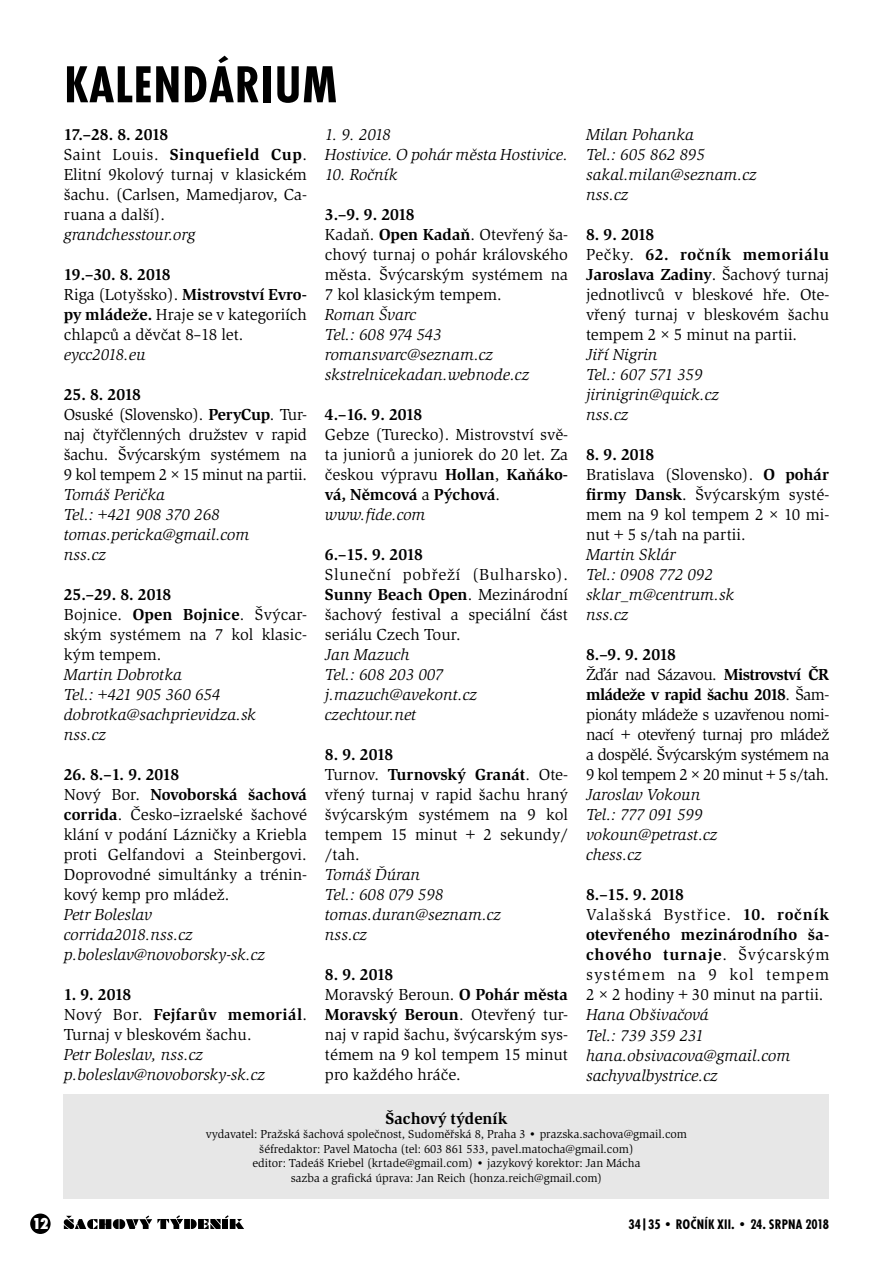
<style>
.page{position:relative;width:893px;height:1263px;background:#fff}
.page>*{position:absolute;margin:0;border:0;box-sizing:border-box;transform-origin:0 0}
.t1{font:700 condensed 54px "Futura TOT";letter-spacing:.015em;color:#000}
.t2{font:16.5px/20px "Slimbach Itc TOT";color:#000}
.t3{font:italic 16.5px/20px "Slimbach Itc TOT";color:#000}
.t4{font:16.5px/20px "Slimbach Itc TOT";letter-spacing:-.03em;color:#000}
.t5{font:16.5px/20px "Slimbach Itc TOT";letter-spacing:.045em;color:#000}
.t6{font:16.5px/20px "Slimbach Itc TOT";letter-spacing:-.02em;color:#000}
.t7{font:700 16.5px "Slimbach Itc TOT";color:#000}
.t8{font:16.5px "Futura TOT Extr Bold Cond";color:#fff}
.t9{font:700 condensed 14.4px "Futura TOT";letter-spacing:.015em;color:#000}
.t10{font:12px/14.4px "Slimbach Itc TOT";color:#000;text-align:center}
.s1{font-weight:700}
.s2{font-style:italic}
</style>
<div class="page">
<div style="left:30px;top:1213px;width:21px;height:21px;background:#000;border-radius:50%"></div>
<svg style="left:64px;top:1215px;width:180px;height:14px"></svg>
<div style="left:64px;top:1094px;width:765px;height:105px;background:#e7e7e7"></div>
<h1 class="t1" style="left:64px;top:53px;width:274px">KALENDÁRIUM</h1>
<p class="t2" style="left:64px;top:124px;width:245px"><span class="s1">17.–28. 8. 2018<br></span>Saint Louis. <span class="s1">Sinquefield Cup</span>.<br>Elitní 9kolový turnaj v klasickém šachu. (Carlsen, Mamedjarov, Ca&shy;ruana a další).</p>
<p class="t3" style="left:64px;top:225px;width:133px">grandchesstour.org</p>
<p class="t2" style="left:64px;top:264px;width:245px"><span class="s1">19.–30. 8. 2018<br></span>Riga (Lotyšsko). <span class="s1">Mistrovství Evro&shy;py mládeže.</span> Hraje se v kategoriích chlapců a děvčat 8–18 let.</p>
<p class="t3" style="left:64px;top:345px;width:83px">eycc2018.eu</p>
<p class="t6" style="left:64px;top:384px;width:245px"><span class="s1">25. 8. 2018<br></span>Osuské (Slovensko). <span class="s1">PeryCup</span>. Tur&shy;naj čtyřčlenných družstev v rapid šachu. Švýcarským systémem na<br>9 kol tempem 2 × 15 minut na partii.</p>
<p class="t3" style="left:64px;top:485px;width:187px">Tomáš Perička<br>Tel.: +421 908 370 268 tomas.pericka@gmail.com nss.cz</p>
<p class="t2" style="left:64px;top:584px;width:245px"><span class="s1">25.–29. 8. 2018<br></span>Bojnice. <span class="s1">Open Bojnice</span>. Švýcar&shy;ským systémem na 7 kol klasic&shy;kým tempem.</p>
<p class="t3" style="left:64px;top:665px;width:194px">Martin Dobrotka<br>Tel.: +421 905 360 654 dobrotka@sachprievidza.sk nss.cz</p>
<p class="t2" style="left:64px;top:764px;width:245px"><span class="s1">26. 8.–1. 9. 2018<br></span>Nový Bor. <span class="s1">Novoborská šachová corrida</span>. Česko–izraelské šachové klání v podání Lázničky a Kriebla proti Gelfandovi a Steinbergovi.<br>Doprovodné simultánky a trénin&shy;kový kemp pro mládež.</p>
<p class="t3" style="left:64px;top:905px;width:203px">Petr Boleslav corrida2018.nss.cz p.boleslav@novoborsky-sk.cz</p>
<p class="t2" style="left:64px;top:984px;width:245px"><span class="s1">1. 9. 2018<br></span>Nový Bor. <span class="s1">Fejfarův memoriál</span>.<br>Turnaj v bleskovém šachu.</p>
<p class="t3" style="left:64px;top:1045px;width:203px">Petr Boleslav, nss.cz p.boleslav@novoborsky-sk.cz</p>
<p class="t3" style="left:325px;top:124px;width:245px">1. 9. 2018<br>Hostivice. O pohár města Hostivice.</p>
<p class="t3" style="left:325px;top:164px;width:74px">10. Ročník</p>
<p class="t2" style="left:325px;top:204px;width:245px"><span class="s1">3.–9. 9. 2018<br></span>Kadaň. <span class="s1">Open Kadaň</span>. Otevřený ša&shy;chový turnaj o pohár královského města. Švýcarským systémem na<br>7 kol klasickým tempem.</p>
<p class="t3" style="left:325px;top:304px;width:206px">Roman Švarc<br>Tel.: 608 974 543 romansvarc@seznam.cz skstrelnicekadan.webnode.cz</p>
<p class="t7" style="left:325px;top:404px;width:99px">4.–16. 9. 2018</p>
<p class="t2" style="left:325px;top:424px;width:245px">Gebze (Turecko). Mistrovství svě&shy;ta juniorů a juniorek do 20 let. Za českou výpravu <span class="s1">Hollan</span>, <span class="s1">Kaňáko&shy;vá, Němcová</span> a <span class="s1">Pýchová</span>. <span class="s2">www.fide.com</span></p>
<p class="t7" style="left:325px;top:544px;width:99px">6.–15. 9. 2018</p>
<p class="t2" style="left:325px;top:564px;width:245px;text-align:justify">Sluneční pobřeží (Bulharsko).<br><span class="s1">Sunny Beach Open</span>. Mezinárodní šachový festival a speciální část seriálu Czech Tour.</p>
<p class="t3" style="left:325px;top:645px;width:154px">Jan Mazuch<br>Tel.: 608 203 007 j.mazuch@avekont.cz czechtour.net</p>
<p class="t2" style="left:325px;top:745px;width:245px"><span class="s1">8. 9. 2018<br></span>Turnov. <span class="s1">Turnovský Granát</span>. Ote&shy;vřený turnaj v rapid šachu hraný švýcarským systémem na 9 kol tempem 15 minut + 2 sekundy/ /tah.</p>
<p class="t3" style="left:325px;top:865px;width:178px">Tomáš Ďúran<br>Tel.: 608 079 598 tomas.duran@seznam.cz nss.cz</p>
<p class="t2" style="left:325px;top:965px;width:245px"><span class="s1">8. 9. 2018<br></span>Moravský Beroun. <span class="s1">O Pohár města<br>Moravský Beroun</span>. Otevřený tur&shy;naj v rapid šachu, švýcarským sys&shy;témem na 9 kol tempem 15 minut pro každého hráče.</p>
<p class="t3" style="left:586px;top:125px;width:172px">Milan Pohanka<br>Tel.: 605 862 895 sakal.milan@seznam.cz nss.cz</p>
<p class="t2" style="left:586px;top:224px;width:245px"><span class="s1">8. 9. 2018<br></span>Pečky. <span class="s1">62. ročník memoriálu<br>Jaroslava Zadiny</span>. Šachový turnaj jednotlivců v bleskové hře. Ote&shy;vřený turnaj v bleskovém šachu tempem 2 × 5 minut na partii.</p>
<p class="t3" style="left:586px;top:345px;width:135px">Jiří Nigrin<br>Tel.: 607 571 359 jirinigrin@quick.cz nss.cz</p>
<p class="t2" style="left:586px;top:445px;width:245px"><span class="s1">8. 9. 2018<br></span>Bratislava (Slovensko). <span class="s1">O pohár firmy Dansk</span>. Švýcarským systé&shy;mem na 9 kol tempem 2 × 10 mi&shy;nut + 5 s/tah na partii.</p>
<p class="t3" style="left:586px;top:545px;width:150px">Martin Sklár<br>Tel.: 0908 772 092 sklar_m@centrum.sk nss.cz</p>
<p class="t4" style="left:586px;top:645px;width:245px"><span class="s1">8.–9. 9. 2018<br></span>Žďár nad Sázavou. <span class="s1">Mistrovství ČR mládeže v rapid šachu 2018</span>. Šam&shy;pionáty mládeže s uzavřenou nomi&shy;nací + otevřený turnaj pro mládež a dospělé. Švýcarským systémem na<br>9 kol tempem 2 × 20 minut + 5 s/tah.</p>
<p class="t3" style="left:586px;top:785px;width:133px">Jaroslav Vokoun<br>Tel.: 777 091 599 vokoun@petrast.cz chess.cz</p>
<p class="t5" style="left:586px;top:885px;width:245px"><span class="s1">8.–15. 9. 2018<br></span>Valašská Bystřice. <span class="s1">10. ročník otevřeného mezinárodního ša&shy;chového turnaje</span>. Švýcarským systémem na 9 kol tempem<br>2 × 2 hodiny + 30 minut na partii.</p>
<p class="t3" style="left:586px;top:1005px;width:206px">Hana Obšivačová<br>Tel.: 739 359 231 hana.obsivacova@gmail.com sachyvalbystrice.cz</p>
<p class="t7" style="left:385px;top:1109px;width:123px">Šachový týdeník</p>
<p class="t10" style="left:206px;top:1127px;width:483px">vydavatel: Pražská šachová společnost, Sudoměřská 8, Praha 3 • prazska.sachova@gmail.com šéfredaktor: Pavel Matocha (tel: 603 861 533, pavel.matocha@gmail.com)<br>editor: Tadeáš Kriebel (krtade@gmail.com) • jazykový korektor: Jan Mácha<br>sazba a grafická úprava: Jan Reich (honza.reich@gmail.com)</p>
<p class="t8" style="left:32px;top:1214px;width:18px">12</p>
<p class="t9" style="left:628px;top:1216px;width:202px">34|35 • ROČNÍK XII. • 24. SRPNA 2018</p>
</div>
